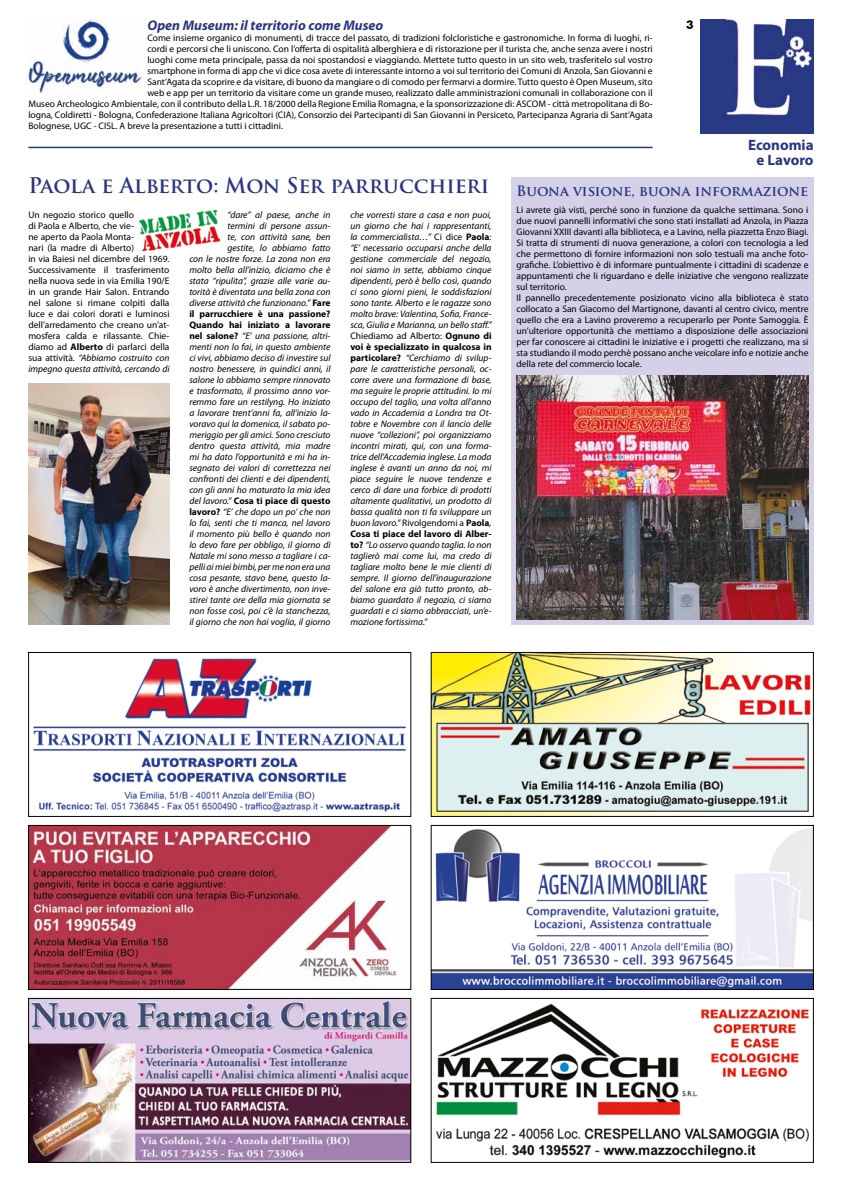
<style>
.page{position:relative;width:842px;height:1191px;background:#fff}
.page>*{position:absolute;margin:0;border:0;box-sizing:border-box;transform-origin:0 0}
.t1{font:700 21px "Trajan Pro";letter-spacing:-.005em;color:#283583}
.t2{font:700 15px/15px "Myriad Pro";color:#283583;text-align:center}
.t3{font:italic 700 14px "Myriad Pro";color:#283583}
.t4{font:700 14px "Trajan Pro";color:#283583}
.t5{font:700 12px "Futura BT";color:#000}
.t6{font:italic 9.5px/11px "Myriad Pro";color:#000;text-align:right}
.t7{font:9.5px/11px "Myriad Pro";color:#000}
.s1{font-weight:700}
.s2{font-style:italic}
.s3{font-weight:700;font-style:normal}
.s4{font-style:normal}
</style>
<div class="page">
<img style="left:30px;top:827px;width:367px;height:160px">
<div style="left:28px;top:825px;width:383px;height:164px;border:1px solid #000"></div>
<img style="left:30px;top:1000px;width:379px;height:160px">
<div style="left:28px;top:998px;width:383px;height:164px;border:1px solid #000"></div>
<hr style="left:28px;top:147px;width:625px;height:1px;background:#283583">
<img style="left:700px;top:20px;width:114px;height:113px">
<img style="left:433px;top:654px;width:378px;height:160px">
<div style="left:431px;top:652px;width:383px;height:164px;border:1px solid #000"></div>
<img style="left:433px;top:827px;width:379px;height:160px">
<div style="left:431px;top:825px;width:383px;height:164px;border:1px solid #000"></div>
<img style="left:33px;top:658px;width:373px;height:154px">
<div style="left:28px;top:652px;width:383px;height:164px;border:1px solid #000"></div>
<img style="left:140px;top:210px;width:79px;height:40px">
<img style="left:28px;top:383px;width:142px;height:241px">
<div style="left:511px;top:177px;width:303px;height:447px;background:#d3d0e7"></div>
<img style="left:28px;top:20px;width:114px;height:74px">
<img style="left:516px;top:376px;width:292px;height:243px">
<img style="left:436px;top:1003px;width:373px;height:155px">
<div style="left:431px;top:998px;width:383px;height:164px;border:1px solid #000"></div>
<h3 class="t3" style="left:147px;top:17px;width:238px">Open Museum: il territorio come Museo</h3>
<p class="t7" style="left:147px;top:33px;width:507px">Come insieme organico di monumenti, di tracce del passato, di tradizioni folcloristiche e gastronomiche. In forma di luoghi, ri-</p>
<p class="t7" style="left:147px;top:44px;width:507px">cordi e percorsi che li uniscono. Con l’offerta di ospitalità alberghiera e di ristorazione per il turista che, anche senza avere i nostri</p>
<p class="t7" style="left:147px;top:55px;width:507px">luoghi come meta principale, passa da noi spostandosi e viaggiando. Mettete tutto questo in un sito web, trasferitelo sul vostro</p>
<p class="t7" style="left:147px;top:66px;width:507px">smartphone in forma di app che vi dice cosa avete di interessante intorno a voi sul territorio dei Comuni di Anzola, San Giovanni e</p>
<p class="t7" style="left:147px;top:77px;width:507px">Sant’Agata da scoprire e da visitare, di buono da mangiare o di comodo per fermarvi a dormire. Tutto questo è Open Museum, sito</p>
<p class="t7" style="left:147px;top:88px;width:507px">web e app per un territorio da visitare come un grande museo, realizzato dalle amministrazioni comunali in collaborazione con il</p>
<p class="t7" style="left:28px;top:99px;width:626px">Museo Archeologico Ambientale, con il contributo della L.R. 18/2000 della Regione Emilia Romagna, e la sponsorizzazione di: ASCOM - città metropolitana di Bo-</p>
<p class="t7" style="left:28px;top:110px;width:626px">logna, Coldiretti - Bologna, Confederazione Italiana Agricoltori (CIA), Consorzio dei Partecipanti di San Giovanni in Persiceto, Partecipanza Agraria di Sant’Agata</p>
<p class="t7" style="left:28px;top:121px;width:256px">Bolognese, UGC - CISL. A breve la presentazione a tutti i cittadini.</p>
<p class="t5" style="left:686px;top:17px;width:9px">3</p>
<h2 class="t2" style="left:748px;top:137px;width:67px">Economia e Lavoro</h2>
<h1 class="t1" style="left:28px;top:172px;width:462px">Paola e Alberto: Mon Ser parrucchieri</h1>
<p class="t7" style="left:28px;top:209px;width:143px">Un negozio storico quello<br>di Paola e Alberto, che vie-<br>ne aperto da Paola Monta-<br>nari (la madre di Alberto)<br>in via Baiesi nel dicembre del 1969.<br>Successivamente il trasferimento nella nuova sede in via Emilia 190/E in un grande Hair Salon. Entrando nel salone si rimane colpiti dalla luce e dai colori dorati e luminosi dell’arredamento che creano un’at&shy;mosfera calda e rilassante. Chie&shy;diamo ad <span class="s1">Alberto</span> di parlarci della sua attività. <span class="s2">“Abbiamo costruito con impegno questa attività, cercando di</span></p>
<p class="t6" style="left:189px;top:209px;width:143px">“dare” al paese, anche in<br>termini di persone assun-<br>te, con attività sane, ben<br>gestite, lo abbiamo fatto<br>con le nostre forze. La zona non era molto bella all’inizio, diciamo che è stata “ripulita”, grazie alle varie au&shy;torità è diventata una bella zona con diverse attività che funzionano.” <span class="s3">Fare il parrucchiere è una passione?<br>Quando hai iniziato a lavorare nel salone?</span> “E’ una passione, altri&shy;menti non lo fai, in questo ambiente ci vivi, abbiamo deciso di investire sul nostro benessere, in quindici anni, il salone lo abbiamo sempre rinnovato e trasformato, il prossimo anno vor&shy;remmo fare un restilyng. Ho iniziato a lavorare trent’anni fa, all’inizio la&shy;voravo qui la domenica, il sabato po&shy;meriggio per gli amici. Sono cresciuto dentro questa attività, mia madre mi ha dato l’opportunità e mi ha in&shy;segnato dei valori di correttezza nei confronti dei clienti e dei dipendenti, con gli anni ho maturato la mia idea del lavoro.” <span class="s3">Cosa ti piace di questo lavoro?</span> “E’ che dopo un po’ che non lo fai, senti che ti manca, nel lavoro il momento più bello è quando non lo devo fare per obbligo, il giorno di Natale mi sono messo a tagliare i ca&shy;pelli ai miei bimbi, per me non era una cosa pesante, stavo bene, questo la&shy;voro è anche divertimento, non inve&shy;stirei tante ore della mia giornata se non fosse così, poi c’è la stanchezza, il giorno che non hai voglia, il giorno</p>
<p class="t6" style="left:350px;top:209px;width:143px;text-align:justify">che vorresti stare a casa e non puoi, un giorno che hai i rappresentanti, la commercialista…” <span class="s4">Ci dice</span> <span class="s3">Paola</span>: “E’ necessario occuparsi anche della gestione commerciale del negozio, noi siamo in sette, abbiamo cinque dipendenti, però è bello così, quando ci sono giorni pieni, le soddisfazioni sono tante. Alberto e le ragazze sono molto brave: Valentina, Sofia, France&shy;sca, Giulia e Marianna, un bello staff.” <span class="s4">Chiediamo ad Alberto:</span> <span class="s3">Ognuno di voi è specializzato in qualcosa in particolare?</span> “Cerchiamo di svilup&shy;pare le caratteristiche personali, oc&shy;corre avere una formazione di base, ma seguire le proprie attitudini. Io mi occupo del taglio, una volta all’anno vado in Accademia a Londra tra Ot&shy;tobre e Novembre con il lancio delle nuove “collezioni”, poi organizziamo incontri mirati, qui, con una forma&shy;trice dell’Accademia inglese. La moda inglese è avanti un anno da noi, mi piace seguire le nuove tendenze e cerco di dare una forbice di prodotti altamente qualitativi, un prodotto di bassa qualità non ti fa sviluppare un buon lavoro.” <span class="s4">Rivolgendomi a</span> <span class="s3">Paola</span>, <span class="s3">Cosa ti piace del lavoro di Alber&shy;to?</span> “Lo osservo quando taglia. Io non taglierò mai come lui, ma credo di tagliare molto bene le mie clienti di sempre. Il giorno dell’inaugurazione del salone era già tutto pronto, ab&shy;biamo guardato il negozio, ci siamo guardati e ci siamo abbracciati, un’e&shy;mozione fortissima.”</p>
<h3 class="t4" style="left:516px;top:182px;width:293px">Buona visione, buona informazione</h3>
<p class="t7" style="left:516px;top:204px;width:294px">Li avrete già visti, perché sono in funzione da qualche settimana. Sono i due nuovi pannelli informativi che sono stati installati ad Anzola, in Piazza Giovanni XXIII davanti alla biblioteca, e a Lavino, nella piazzetta Enzo Biagi.<br>Si tratta di strumenti di nuova generazione, a colori con tecnologia a led che permettono di fornire informazioni non solo testuali ma anche foto&shy;grafiche. L’obiettivo è di informare puntualmente i cittadini di scadenze e appuntamenti che li riguardano e delle iniziative che vengono realizzate sul territorio.<br>Il pannello precedentemente posizionato vicino alla biblioteca è stato collocato a San Giacomo del Martignone, davanti al centro civico, mentre quello che era a Lavino proveremo a recuperarlo per Ponte Samoggia. È un’ulteriore opportunità che mettiamo a disposizione delle associazioni per far conoscere ai cittadini le iniziative e i progetti che realizzano, ma si sta studiando il modo perchè possano anche veicolare info e notizie anche della rete del commercio locale.</p>
</div>
